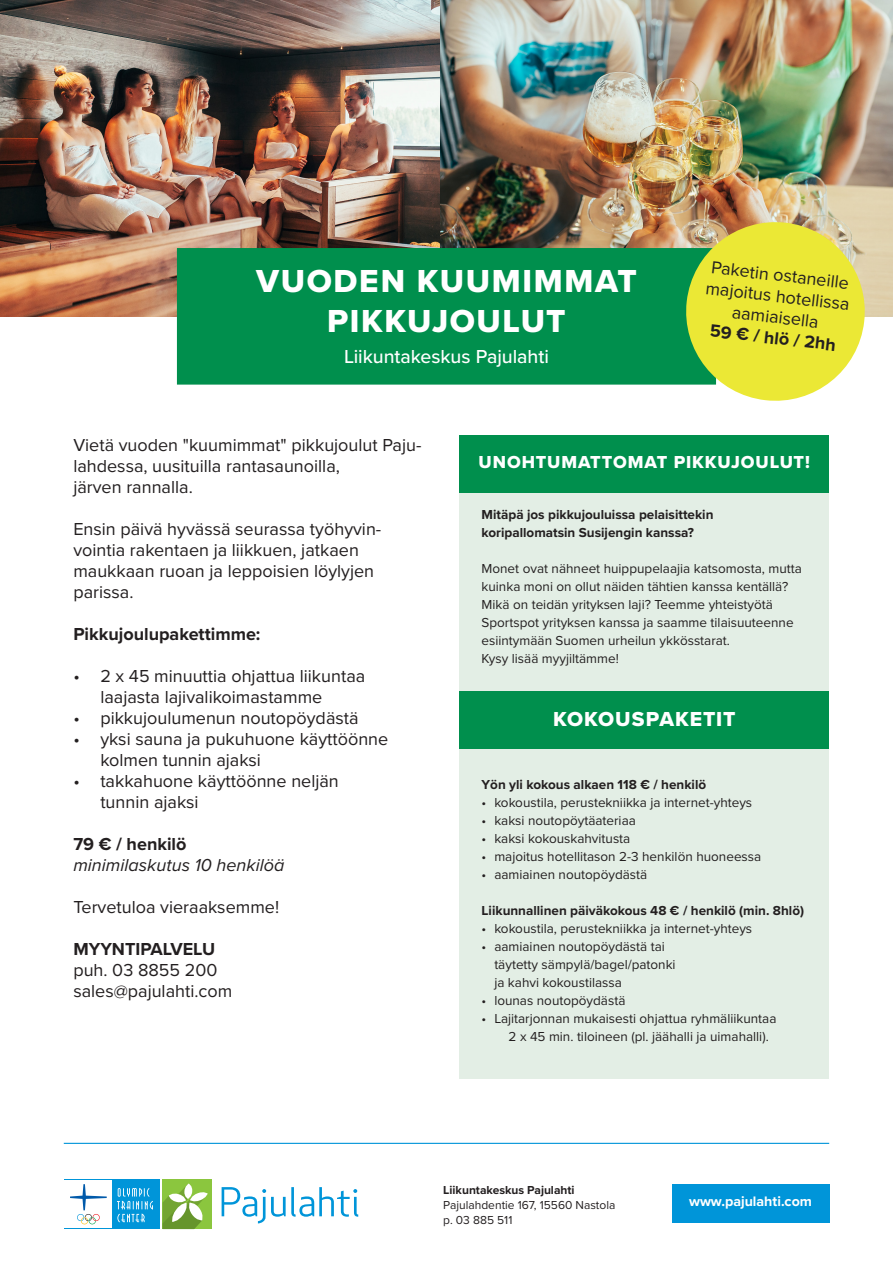
<style>
.page{position:relative;width:893px;height:1263px;background:#fff}
.page>*{position:absolute;margin:0;border:0;box-sizing:border-box;transform-origin:0 0}
.Leipäteksti_9_5_pt{font:33px "Proxima Nova Extrabld";letter-spacing:.05em;color:#fff}
.Infoboksin_otsikko{font:21px "Proxima Nova Extrabld";letter-spacing:.045em;color:#fff}
.Leipäteksti_9_5_pt-2{font:500 19.5px "Proxima Nova";letter-spacing:-.005em;color:#fff}
.Leipäteksti_9_5_pt-3{font:18px/21px "Proxima Nova";color:#231f20}
.Leipäteksti_9_5_pt-4{font:700 18px "Proxima Nova";color:#231f20}
.Infoboksi_9_pt{font:18px "Proxima Nova";color:#231f20}
.Infoboksin_otsikko-2{font:18px "Proxima Nova Extrabld";letter-spacing:.05em;color:#fff}
.Leipäteksti_9_5_pt-5{font:italic 18px "Proxima Nova";color:#231f20}
.Infoboksi_9_pt-2{font:700 18px "Proxima Nova";color:#231f20}
.Leipäteksti_englanti{font:700 14.25px "Proxima Nova";color:#fff}
.leipis{font:13.5px/18px "Proxima Nova";color:#231f20}
.leipis-2{font:700 13.5px/18px "Proxima Nova";color:#231f20}
.Osoitetiedot_8_pt{font:12px "Proxima Nova";color:#231f20}
.Osoitetiedot_8_pt-2{font:700 12px "Proxima Nova";color:#231f20}
.s1{font-weight:700}
</style>
<div class="page">
<div style="left:459px;top:435px;width:370px;height:643px;background:#e3eee5"></div>
<div style="left:459px;top:435px;width:370px;height:57px;background:#008f4d"></div>
<div style="left:672px;top:1184px;width:157px;height:38px;background:#0095d9"></div>
<hr style="left:64px;top:1143px;width:765px;height:1px;background:#0095d9">
<img style="left:0;top:0;width:440px;height:316px">
<img style="left:440px;top:0;width:453px;height:316px">
<div style="left:177px;top:248px;width:504px;height:137px;background:#008f4d"></div>
<svg style="left:222px;top:1187px;width:136px;height:36px"></svg>
<div style="left:163px;top:1179px;width:49px;height:50px;background:#8bc63e"></div>
<svg style="left:163px;top:1184px;width:45px;height:45px"></svg>
<div style="left:64px;top:1179px;width:95px;height:50px;background:#0095d9"></div>
<svg style="left:117px;top:1188px;width:36px;height:34px"></svg>
<div style="left:65px;top:1180px;width:47px;height:48px;background:#fff"></div>
<svg style="left:70px;top:1184px;width:37px;height:40px"></svg>
<div style="left:459px;top:691px;width:370px;height:57px;background:#008f4d"></div>
<svg style="left:681px;top:217px;width:189px;height:184px;background:#dbde55"></svg>
<p class="Leipäteksti_9_5_pt" style="left:256px;top:256px;width:382px">VUODEN KUUMIMMAT</p>
<p class="Leipäteksti_9_5_pt" style="left:327px;top:297px;width:240px">PIKKUJOULUT</p>
<p class="Leipäteksti_9_5_pt-2" style="left:344px;top:341px;width:206px">Liikuntakeskus Pajulahti</p>
<p class="Leipäteksti_9_5_pt-3" style="left:709px;top:256px;width:146px;text-align:center;rotate:6deg">Paketin ostaneille majoitus hotellissa aamiaisella<br><span class="s1">59 € / hlö / 2hh</span></p>
<p class="Leipäteksti_9_5_pt-3" style="left:73px;top:434px;width:350px">Vietä vuoden "kuumimmat" pikkujoulut Paju&shy;lahdessa, uusituilla rantasaunoilla,<br>järven rannalla.</p>
<p class="Leipäteksti_9_5_pt-3" style="left:73px;top:518px;width:309px">Ensin päivä hyvässä seurassa työhyvin&shy;vointia rakentaen ja liikkuen, jatkaen maukkaan ruoan ja leppoisien löylyjen parissa.</p>
<p class="Leipäteksti_9_5_pt-4" style="left:73px;top:621px;width:189px">Pikkujoulupakettimme:</p>
<p class="Leipäteksti_9_5_pt-3" style="left:100px;top:665px;width:266px;text-indent:-27px">• 2 x 45 minuuttia ohjattua liikuntaa laajasta lajivalikoimastamme</p>
<p class="Leipäteksti_9_5_pt-3" style="left:73px;top:707px;width:287px">• pikkujoulumenun noutopöydästä</p>
<p class="Leipäteksti_9_5_pt-3" style="left:100px;top:728px;width:289px;text-indent:-27px">• yksi sauna ja pukuhuone käyttöönne kolmen tunnin ajaksi</p>
<p class="Leipäteksti_9_5_pt-3" style="left:100px;top:770px;width:240px;text-indent:-27px">• takkahuone käyttöönne neljän tunnin ajaksi</p>
<p class="Leipäteksti_9_5_pt-4" style="left:73px;top:831px;width:115px">79 € / henkilö</p>
<p class="Leipäteksti_9_5_pt-5" style="left:73px;top:852px;width:213px">minimilaskutus 10 henkilöä</p>
<p class="Leipäteksti_9_5_pt-3" style="left:73px;top:896px;width:207px">Tervetuloa vieraaksemme!</p>
<p class="Infoboksi_9_pt-2" style="left:73px;top:936px;width:144px">MYYNTIPALVELU</p>
<p class="Infoboksi_9_pt" style="left:73px;top:957px;width:146px">puh. 03 8855 200</p>
<p class="Infoboksi_9_pt" style="left:73px;top:978px;width:160px">sales@pajulahti.com</p>
<p class="Infoboksin_otsikko-2" style="left:479px;top:448px;width:333px">UNOHTUMATTOMAT PIKKUJOULUT!</p>
<p class="leipis-2" style="left:482px;top:505px;width:233px">Mitäpä jos pikkujouluissa pelaisittekin koripallomatsin Susijengin kanssa?</p>
<p class="leipis" style="left:482px;top:559px;width:322px">Monet ovat nähneet huippupelaajia katsomosta, mutta kuinka moni on ollut näiden tähtien kanssa kentällä?<br>Mikä on teidän yrityksen laji? Teemme yhteistyötä Sportspot yrityksen kanssa ja saamme tilaisuuteenne esiintymään Suomen urheilun ykkösstarat.<br>Kysy lisää myyjiltämme!</p>
<p class="Infoboksin_otsikko" style="left:553px;top:703px;width:184px">KOKOUSPAKETIT</p>
<p class="leipis-2" style="left:482px;top:775px;width:226px">Yön yli kokous alkaen 118 € / henkilö</p>
<p class="leipis" style="left:482px;top:793px;width:272px">• kokoustila, perustekniikka ja internet-yhteys</p>
<p class="leipis" style="left:482px;top:811px;width:156px">• kaksi noutopöytäateriaa</p>
<p class="leipis" style="left:482px;top:829px;width:150px">• kaksi kokouskahvitusta</p>
<p class="leipis" style="left:482px;top:847px;width:281px">• majoitus hotellitason 2-3 henkilön huoneessa</p>
<p class="leipis" style="left:482px;top:865px;width:167px">• aamiainen noutopöydästä</p>
<p class="leipis-2" style="left:482px;top:901px;width:324px">Liikunnallinen päiväkokous 48 € / henkilö (min. 8hlö)</p>
<p class="leipis" style="left:482px;top:919px;width:272px">• kokoustila, perustekniikka ja internet-yhteys</p>
<p class="leipis" style="left:482px;top:937px;width:185px">• aamiainen noutopöydästä tai</p>
<p class="leipis" style="left:494px;top:955px;width:183px">täytetty sämpylä/bagel/patonki</p>
<p class="leipis" style="left:494px;top:973px;width:129px">ja kahvi kokoustilassa</p>
<p class="leipis" style="left:482px;top:991px;width:145px">• lounas noutopöydästä</p>
<p class="leipis" style="left:509px;top:1009px;width:269px;text-indent:-27px">• Lajitarjonnan mukaisesti ohjattua ryhmäliikuntaa<br>2 x 45 min. tiloineen (pl. jäähalli ja uimahalli).</p>
<p class="Osoitetiedot_8_pt-2" style="left:443px;top:1180px;width:133px">Liikuntakeskus Pajulahti</p>
<p class="Osoitetiedot_8_pt" style="left:443px;top:1195px;width:174px">Pajulahdentie 167, 15560 Nastola</p>
<p class="Osoitetiedot_8_pt" style="left:443px;top:1210px;width:71px">p. 03 885 511</p>
<p class="Leipäteksti_englanti" style="left:689px;top:1191px;width:124px">www.pajulahti.com</p>
</div>
